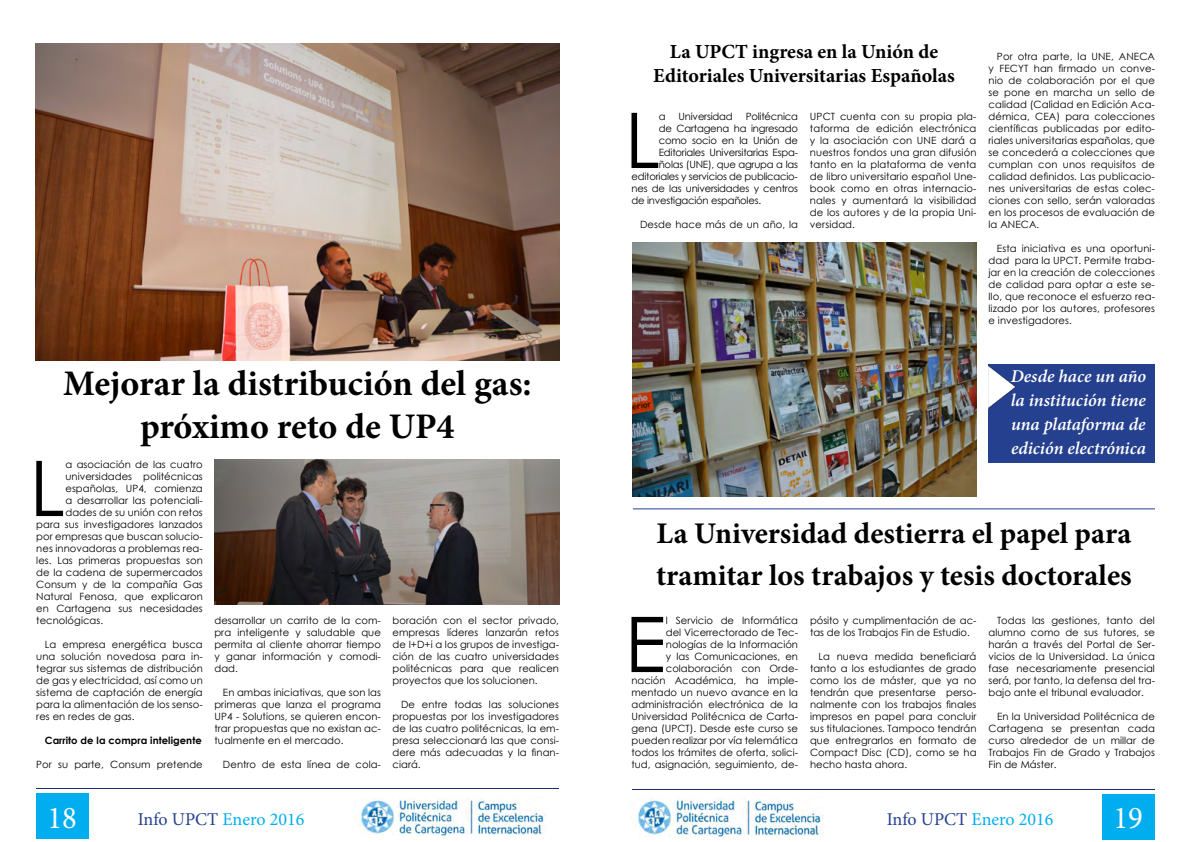
<style>
.page{position:relative;width:1191px;height:842px;background:#fff}
.page>*{position:absolute;margin:0;border:0;box-sizing:border-box;transform-origin:0 0}
.t1{font:76.8px "Century Gothic";color:#000}
.t2{font:700 36px/43.2px "Minion Pro";color:#000;text-align:center}
.t3{font:31.8px "Minion Pro";color:#fff;scale:.96 1}
.t4{font:700 30px/41.7px "Minion Pro";color:#000}
.t5{font:700 20px/24px "Minion Pro";color:#000;text-align:center}
.t6{font:italic 600 18px/24px "Minion Pro";letter-spacing:-.005em;color:#fff;text-align:justify}
.t7{font:18px "Minion Pro";color:#00aeef}
.t8{font:10px/12px "Century Gothic";letter-spacing:.005em;color:#000;text-align:justify}
.t9{font:10px "Century Gothic";letter-spacing:-.02em;color:#000}
.t10{font:700 10px "Century Gothic";letter-spacing:.005em;color:#000}
.s1{color:#25408f}
</style>
<div class="page">
<div style="left:36px;top:793px;width:52px;height:46px;background:#00aeef"></div>
<div style="left:1102px;top:794px;width:53px;height:45px;background:#00aeef"></div>
<hr style="left:37px;top:788px;width:522px;height:1px;background:#1d2b7a">
<hr style="left:632px;top:789px;width:523px;height:1px;background:#1d2b7a">
<img style="left:361px;top:798px;width:185px;height:39px">
<div style="left:1102px;top:795px;width:52px;height:45px;background:#00aeef"></div>
<img style="left:638px;top:798px;width:185px;height:39px">
<img style="left:36px;top:44px;width:523px;height:316px">
<img style="left:214px;top:459px;width:345px;height:145px">
<hr style="left:633px;top:508px;width:522px;height:1px;background:#25408f">
<img style="left:633px;top:242px;width:343px;height:254px">
<div style="left:988px;top:364px;width:167px;height:99px;background:#25408f"></div>
<img style="left:988px;top:365px;width:27px;height:44px">
<h2 class="t2" style="left:63px;top:361px;width:470px">Mejorar la distribución del gas: próximo reto de UP4</h2>
<h1 class="t1" style="left:30px;top:435px;width:37px">L</h1>
<p class="t8" style="left:65px;top:458px;width:139px">a asociación de las cuatro</p>
<p class="t8" style="left:65px;top:470px;width:139px">universidades politécnicas</p>
<p class="t8" style="left:65px;top:482px;width:139px">españolas, UP4, comienza</p>
<p class="t8" style="left:65px;top:494px;width:139px">a desarrollar las potenciali-</p>
<p class="t8" style="left:65px;top:506px;width:139px">dades de su unión con retos</p>
<p class="t8" style="left:36px;top:518px;width:168px">para sus investigadores lanzados</p>
<p class="t8" style="left:36px;top:530px;width:168px">por empresas que buscan solucio-</p>
<p class="t8" style="left:36px;top:542px;width:168px">nes innovadoras a problemas rea-</p>
<p class="t8" style="left:36px;top:554px;width:168px">les. Las primeras propuestas son</p>
<p class="t8" style="left:36px;top:566px;width:168px">de la cadena de supermercados</p>
<p class="t8" style="left:36px;top:578px;width:168px">Consum y de la compañía Gas</p>
<p class="t8" style="left:36px;top:590px;width:168px">Natural Fenosa, que explicaron</p>
<p class="t8" style="left:36px;top:602px;width:168px">en Cartagena sus necesidades</p>
<p class="t8" style="left:36px;top:614px;width:68px">tecnológicas.</p>
<p class="t8" style="left:36px;top:638px;width:168px;text-indent:8px">La empresa energética busca una solución novedosa para in&shy;tegrar sus sistemas de distribución de gas y electricidad, así como un sistema de captación de energía para la alimentación de los senso&shy;res en redes de gas.</p>
<p class="t10" style="left:45px;top:733px;width:158px">Carrito de la compra inteligente</p>
<p class="t8" style="left:36px;top:758px;width:168px">Por su parte, Consum pretende</p>
<p class="t8" style="left:214px;top:614px;width:168px">desarrollar un carrito de la com&shy;pra inteligente y saludable que permita al cliente ahorrar tiempo y ganar información y comodi&shy;dad.</p>
<p class="t8" style="left:214px;top:686px;width:168px;text-indent:8px">En ambas iniciativas, que son las primeras que lanza el programa UP4 - Solutions, se quieren encon&shy;trar propuestas que no existan ac&shy;tualmente en el mercado.</p>
<p class="t8" style="left:223px;top:758px;width:159px">Dentro de esta línea de cola-</p>
<p class="t8" style="left:392px;top:614px;width:168px">boración con el sector privado, empresas líderes lanzarán retos de I+D+i a los grupos de investiga&shy;ción de las cuatro universidades politécnicas para que realicen proyectos que los solucionen.</p>
<p class="t8" style="left:392px;top:698px;width:168px;text-indent:8px">De entre todas las soluciones propuestas por los investigadores de las cuatro politécnicas, la em&shy;presa seleccionará las que consi&shy;dere más adecuadas y la finan&shy;ciará.</p>
<h3 class="t5" style="left:653px;top:40px;width:303px">La UPCT ingresa en la Unión de<br>Editoriales Universitarias Españolas</h3>
<h1 class="t1" style="left:625px;top:87px;width:37px">L</h1>
<p class="t8" style="left:659px;top:110px;width:8px">a</p>
<p class="t9" style="left:678px;top:109px;width:56px">Universidad</p>
<p class="t9" style="left:745px;top:109px;width:54px">Politécnica</p>
<p class="t8" style="left:810px;top:110px;width:168px">UPCT cuenta con su propia pla&shy;taforma de edición electrónica y la asociación con UNE dará a nuestros fondos una gran difusión tanto en la plataforma de venta de libro universitario español Une&shy;book como en otras internacio&shy;nales y aumentará la visibilidad de los autores y de la propia Uni&shy;versidad.</p>
<p class="t9" style="left:659px;top:121px;width:141px">de Cartagena ha ingresado</p>
<p class="t9" style="left:659px;top:133px;width:141px">como socio en la Unión de</p>
<p class="t9" style="left:659px;top:145px;width:141px">Editoriales Universitarias Espa-</p>
<p class="t9" style="left:659px;top:157px;width:141px">ñolas (UNE), que agrupa a las</p>
<p class="t9" style="left:631px;top:169px;width:168px">editoriales y servicios de publicacio-</p>
<p class="t9" style="left:631px;top:181px;width:168px">nes de las universidades y centros</p>
<p class="t9" style="left:631px;top:193px;width:131px">de investigación españoles.</p>
<p class="t8" style="left:640px;top:218px;width:159px">Desde hace más de un año, la</p>
<p class="t8" style="left:988px;top:50px;width:168px;text-indent:8px">Por otra parte, la UNE, ANECA y FECYT han firmado un conve&shy;nio de colaboración por el que se pone en marcha un sello de calidad (Calidad en Edición Aca&shy;démica, CEA) para colecciones científicas publicadas por edito&shy;riales universitarias españolas, que se concederá a colecciones que cumplan con unos requisitos de calidad definidos. Las publicacio&shy;nes universitarias de estas colec&shy;ciones con sello, serán valoradas en los procesos de evaluación de la ANECA.</p>
<p class="t8" style="left:988px;top:242px;width:168px;text-indent:8px">Esta iniciativa es una oportuni&shy;dad para la UPCT. Permite traba&shy;jar en la creación de colecciones de calidad para optar a este se&shy;llo, que reconoce el esfuerzo rea&shy;lizado por los autores, profesores e investigadores.</p>
<h3 class="t6" style="left:1010px;top:364px;width:137px">Desde hace un año la institución tiene una plataforma de edición electrónica</h3>
<h3 class="t4" style="left:656px;top:513px;width:477px">La Universidad destierra el papel para tramitar los trabajos y tesis doctorales</h3>
<h1 class="t1" style="left:625px;top:591px;width:43px">E</h1>
<p class="t8" style="left:631px;top:614px;width:168px;text-align:right">l Servicio de Informática<br>del Vicerrectorado de Tec&shy;nologías de la Información<br>y las Comunicaciones, en colaboración con Orde&shy;nación Académica, ha imple&shy;mentado un nuevo avance en la administración electrónica de la<br>Universidad Politécnica de Carta&shy;gena (UPCT). Desde este curso se pueden realizar por vía telemática todos los trámites de oferta, solici&shy;tud, asignación, seguimiento, de-</p>
<p class="t8" style="left:810px;top:614px;width:168px">pósito y cumplimentación de ac&shy;tas de los Trabajos Fin de Estudio.</p>
<p class="t8" style="left:988px;top:614px;width:168px;text-indent:8px">Todas las gestiones, tanto del alumno como de sus tutores, se harán a través del Portal de Ser&shy;vicios de la Universidad. La única fase necesariamente presencial será, por tanto, la defensa del tra&shy;bajo ante el tribunal evaluador.</p>
<p class="t8" style="left:988px;top:710px;width:168px;text-indent:8px">En la Universidad Politécnica de Cartagena se presentan cada curso alrededor de un millar de Trabajos Fin de Grado y Trabajos Fin de Máster.</p>
<p class="t8" style="left:810px;top:650px;width:168px;text-indent:8px">La nueva medida beneficiará tanto a los estudiantes de grado como los de máster, que ya no tendrán que presentarse perso&shy;nalmente con los trabajos finales impresos en papel para concluir sus titulaciones. Tampoco tendrán que entregrarlos en formato de Compact Disc (CD), como se ha hecho hasta ahora.</p>
<h3 class="t3" style="left:48px;top:797px;width:32px">18</h3>
<h3 class="t3" style="left:1121px;top:797px;width:17px">3</h3>
<h3 class="t7" style="left:138px;top:807px;width:168px"><span class="s1">Info UPCT</span> Enero 2016</h3>
<h3 class="t7" style="left:886px;top:807px;width:168px"><span class="s1">Info UPCT</span> Enero 2016</h3>
<h3 class="t3" style="left:1113px;top:797px;width:32px">19</h3>
</div>
